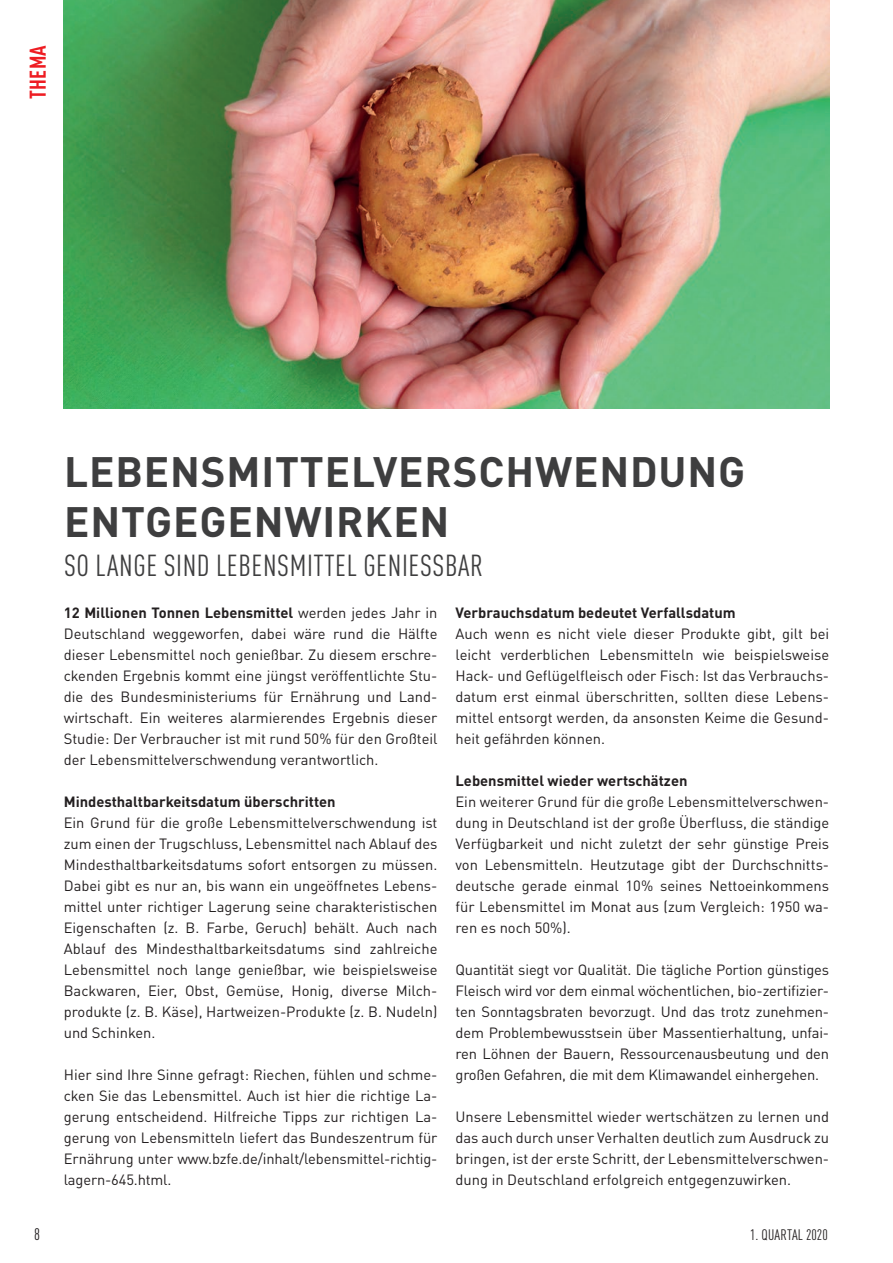
<style>
.page{position:relative;width:893px;height:1263px;background:#fff}
.page>*{position:absolute;margin:0;border:0;box-sizing:border-box;transform-origin:0 0}
.Überschriften{font:700 42px "DIN Pro";letter-spacing:.02em;color:#3e3e3f}
.Introtext{font:condensed 30px "DIN Pro";letter-spacing:.02em;color:#3e3e3f}
.Überschriften-2{font:700 condensed 22.5px "DIN Pro";letter-spacing:.02em;color:#ee1d23}
.t1{font:condensed 16.5px "DIN Pro";color:#231f20}
.t2{font:condensed 15px "DIN Pro";letter-spacing:.02em;color:#231f20}
.Grundtext{font:14.7px/21px "DIN Pro";color:#231f20;text-align:justify}
.Grundtext-2{font:700 14.7px "DIN Pro";color:#231f20}
.s1{font-weight:700}
</style>
<div class="page">
<img style="left:64px;top:0;width:765px;height:408px">
<p class="Überschriften-2" style="left:21px;top:99px;width:56px;rotate:-90deg">THEMA</p>
<p class="Überschriften" style="left:64px;top:437px;width:683px">LEBENSMITTELVERSCHWENDUNG</p>
<p class="Überschriften" style="left:64px;top:487px;width:387px">ENTGEGENWIRKEN</p>
<p class="Introtext" style="left:64px;top:544px;width:421px">SO LANGE SIND LEBENSMITTEL GENIESSBAR</p>
<p class="Grundtext" style="left:64px;top:601px;width:375px"><span class="s1">12 Millionen Tonnen Lebensmittel</span> werden jedes Jahr in Deutschland weggeworfen, dabei wäre rund die Hälfte dieser Lebensmittel noch genießbar. Zu diesem erschre&shy;ckenden Ergebnis kommt eine jüngst veröffentlichte Stu&shy;die des Bundesministeriums für Ernährung und Land&shy;wirtschaft. Ein weiteres alarmierendes Ergebnis dieser Studie: Der Verbraucher ist mit rund 50% für den Großteil der Lebensmittelverschwendung verantwortlich.</p>
<p class="Grundtext-2" style="left:64px;top:790px;width:273px">Mindesthaltbarkeitsdatum überschritten</p>
<p class="Grundtext" style="left:64px;top:811px;width:375px">Ein Grund für die große Lebensmittelverschwendung ist zum einen der Trugschluss, Lebensmittel nach Ablauf des Mindesthaltbarkeitsdatums sofort entsorgen zu müssen.<br>Dabei gibt es nur an, bis wann ein ungeöffnetes Lebens&shy;mittel unter richtiger Lagerung seine charakteristischen Eigenschaften (z. B. Farbe, Geruch) behält. Auch nach Ablauf des Mindesthaltbarkeitsdatums sind zahlreiche Lebensmittel noch lange genießbar, wie beispielsweise Backwaren, Eier, Obst, Gemüse, Honig, diverse Milch&shy;produkte (z. B. Käse), Hartweizen-Produkte (z. B. Nudeln) und Schinken.</p>
<p class="Grundtext" style="left:64px;top:1063px;width:375px">Hier sind Ihre Sinne gefragt: Riechen, fühlen und schme&shy;cken Sie das Lebensmittel. Auch ist hier die richtige La&shy;gerung entscheidend. Hilfreiche Tipps zur richtigen La&shy;gerung von Lebensmitteln liefert das Bundeszentrum für Ernährung unter www.bzfe.de/inhalt/lebensmittel-richtig&shy;lagern-645.html.</p>
<p class="Grundtext-2" style="left:455px;top:601px;width:282px">Verbrauchsdatum bedeutet Verfallsdatum</p>
<p class="Grundtext" style="left:455px;top:622px;width:375px">Auch wenn es nicht viele dieser Produkte gibt, gilt bei leicht verderblichen Lebensmitteln wie beispielsweise Hack- und Geflügelfleisch oder Fisch: Ist das Verbrauchs&shy;datum erst einmal überschritten, sollten diese Lebens&shy;mittel entsorgt werden, da ansonsten Keime die Gesund&shy;heit gefährden können.</p>
<p class="Grundtext-2" style="left:455px;top:769px;width:233px">Lebensmittel wieder wertschätzen</p>
<p class="Grundtext" style="left:455px;top:790px;width:375px">Ein weiterer Grund für die große Lebensmittelverschwen&shy;dung in Deutschland ist der große Überfluss, die ständige Verfügbarkeit und nicht zuletzt der sehr günstige Preis von Lebensmitteln. Heutzutage gibt der Durchschnitts&shy;deutsche gerade einmal 10% seines Nettoeinkommens für Lebensmittel im Monat aus (zum Vergleich: 1950 wa&shy;ren es noch 50%).</p>
<p class="Grundtext" style="left:455px;top:958px;width:375px">Quantität siegt vor Qualität. Die tägliche Portion günstiges Fleisch wird vor dem einmal wöchentlichen, bio-zertifizier&shy;ten Sonntagsbraten bevorzugt. Und das trotz zunehmen&shy;dem Problembewusstsein über Massentierhaltung, unfai&shy;ren Löhnen der Bauern, Ressourcenausbeutung und den großen Gefahren, die mit dem Klimawandel einhergehen.</p>
<p class="Grundtext" style="left:455px;top:1105px;width:375px">Unsere Lebensmittel wieder wertschätzen zu lernen und das auch durch unser Verhalten deutlich zum Ausdruck zu bringen, ist der erste Schritt, der Lebensmittelverschwen&shy;dung in Deutschland erfolgreich entgegenzuwirken.</p>
<p class="t1" style="left:34px;top:1222px;width:7px">8</p>
<p class="t2" style="left:750px;top:1223px;width:79px">1. QUARTAL 2020</p>
</div>
